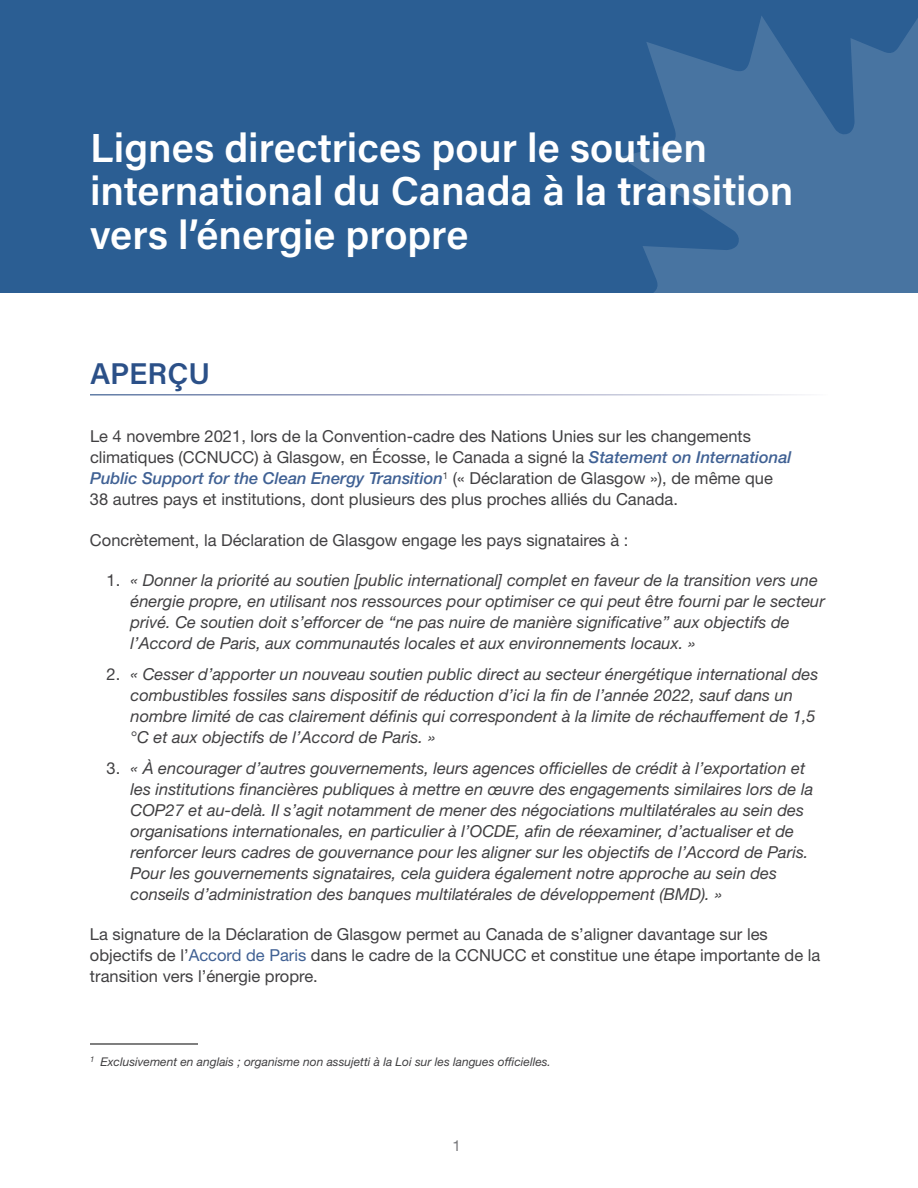
<style>
.page{position:relative;width:918px;height:1188px;background:#fff}
.page>*{position:absolute;margin:0;border:0;box-sizing:border-box;transform-origin:0 0}
.H1_1{font:600 40.5px/43.5px "Acumin Pro";color:#fff}
.t1{font:600 30px "Acumin Pro";letter-spacing:-.005em;color:#2b5088}
.t2{font:italic 16.5px/21px "Helvetica Neue LT Std";color:#414042}
.t3{font:16.5px/21px "Helvetica Neue LT Std";color:#414042}
.t4{font:15px "Helvetica Neue LT Std";color:#77787b}
.footnotes_italic{font:italic 12px "Helvetica Neue LT Std";color:#414042}
.s1{font-weight:500;font-style:italic;color:#406194}
.s2{font-style:normal}
.s3{color:#406194}
</style>
<div class="page">
<div style="left:0;top:0;width:918px;height:292px;background:#2b5e93"></div>
<svg style="left:620px;top:16px;width:298px;height:276px;fill:#4874a1"></svg>
<hr style="left:90px;top:1044px;width:108px;height:1px;background:#000">
<h1 class="H1_1" style="left:90px;top:124px;width:705px">Lignes directrices pour le soutien international du Canada à la transition vers l’énergie propre</h1>
<h2 class="t1" style="left:90px;top:352px;width:122px">APERÇU</h2>
<p class="t3" style="left:90px;top:426px;width:703px">Le 4 novembre 2021, lors de la Convention-cadre des Nations Unies sur les changements climatiques (CCNUCC) à Glasgow, en Écosse, le Canada a signé la <span class="s1">Statement on International Public Support for the Clean Energy Transition</span><sup>1</sup> (« Déclaration de Glasgow »), de même que 38 autres pays et institutions, dont plusieurs des plus proches alliés du Canada.</p>
<p class="t3" style="left:90px;top:529px;width:540px">Concrètement, la Déclaration de Glasgow engage les pays signataires à :</p>
<p class="t2" style="left:130px;top:570px;width:696px;text-indent:-24px"><span class="s2">1.</span> « Donner la priorité au soutien [public international] complet en faveur de la transition vers une énergie propre, en utilisant nos ressources pour optimiser ce qui peut être fourni par le secteur privé. Ce soutien doit s’efforcer de “ne pas nuire de manière significative” aux objectifs de l’Accord de Paris, aux communautés locales et aux environnements locaux. »</p>
<p class="t2" style="left:130px;top:663px;width:689px;text-indent:-24px"><span class="s2">2.</span> « Cesser d’apporter un nouveau soutien public direct au secteur énergétique international des combustibles fossiles sans dispositif de réduction d’ici la fin de l’année 2022, sauf dans un nombre limité de cas clairement définis qui correspondent à la limite de réchauffement de 1,5 °C et aux objectifs de l’Accord de Paris. »</p>
<p class="t2" style="left:130px;top:757px;width:684px;text-indent:-24px"><span class="s2">3.</span> « À encourager d’autres gouvernements, leurs agences officielles de crédit à l’exportation et les institutions financières publiques à mettre en œuvre des engagements similaires lors de la COP27 et au-delà. Il s’agit notamment de mener des négociations multilatérales au sein des organisations internationales, en particulier à l’OCDE, afin de réexaminer, d’actualiser et de renforcer leurs cadres de gouvernance pour les aligner sur les objectifs de l’Accord de Paris.<br>Pour les gouvernements signataires, cela guidera également notre approche au sein des conseils d’administration des banques multilatérales de développement (BMD). »</p>
<p class="t3" style="left:90px;top:924px;width:732px">La signature de la Déclaration de Glasgow permet au Canada de s’aligner davantage sur les objectifs de l’<span class="s3">Accord de Paris</span> dans le cadre de la CCNUCC et constitue une étape importante de la transition vers l’énergie propre.</p>
<p class="footnotes_italic" style="left:90px;top:1055px;width:462px"><sup>1</sup> Exclusivement en anglais ; organisme non assujetti à la Loi sur les langues officielles.</p>
<p class="t4" style="left:453px;top:1137px;width:10px">1</p>
</div>
